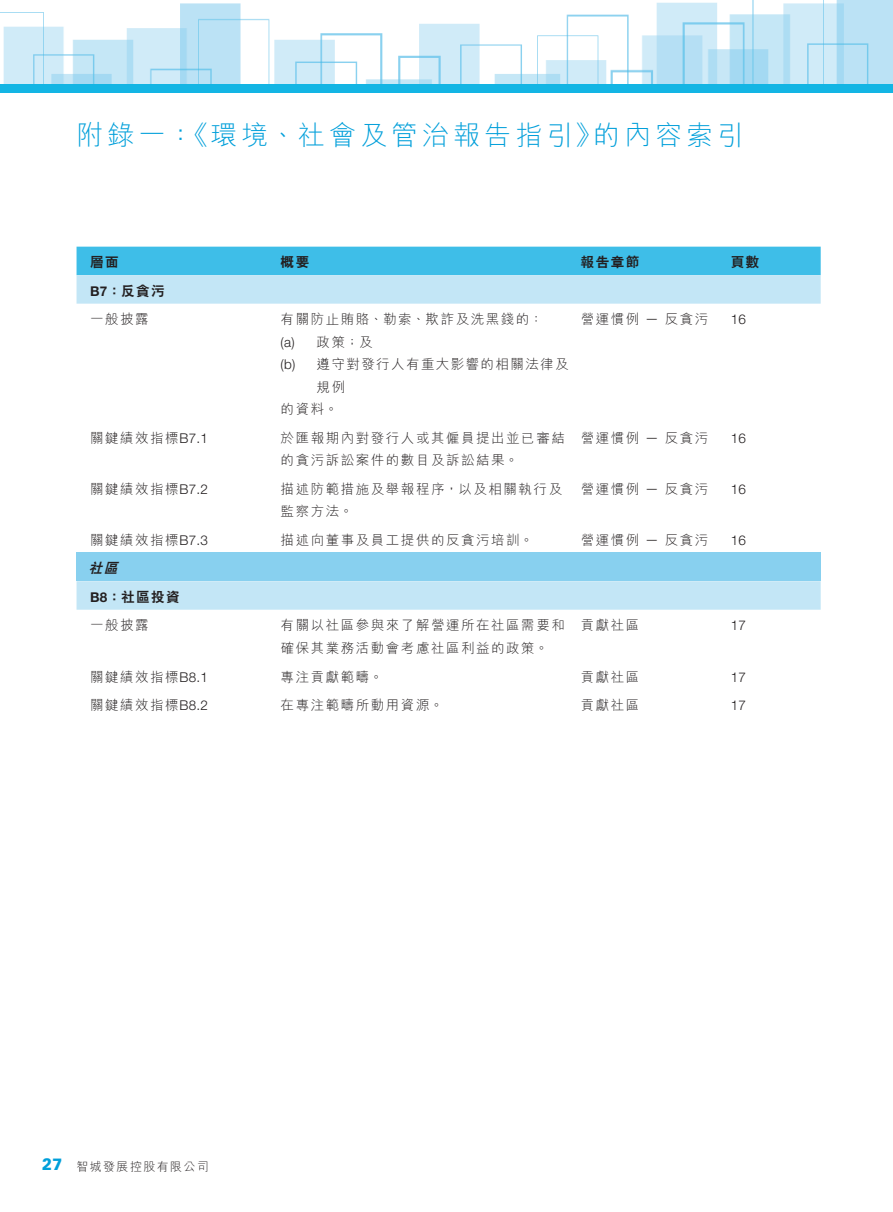
<style>
.page{position:relative;width:893px;height:1212px;background:#fff}
.page>*{position:absolute;margin:0;border:0;box-sizing:border-box;transform-origin:0 0}
.t1{font:300 27px "M Hei HK";letter-spacing:.15em;color:#009fda}
._15_Table_Stub{font:300 13.5px/22.5px "M Hei HK";letter-spacing:.115em;color:#231f20}
._11_P0{font:300 13.5px "M Hei HK";letter-spacing:.115em;color:#231f20}
._15_Table_Stub-2{font:800 13.5px "C Hei 2 HK";letter-spacing:.115em;color:#231f20}
._11_P0-2{font:300 13.5px "Helvetica Neue LT Std";letter-spacing:.015em;color:#231f20}
._11_P0-3{font:800 13.5px "C Hei 2 HK";letter-spacing:.115em;color:#231f20}
._15_Table_Stub-3{font:italic 800 13.5px "C Hei 2 HK";color:#231f20}
.t2{font:300 12px "M Hei HK";letter-spacing:.115em;color:#231f20}
.s1{font-family:"Helvetica Neue LT Std";font-weight:700}
.s2{font-family:"Helvetica Neue LT Std"}
.s3{font-family:"Univers LT Std";font-weight:900;font-size:16.5px;color:#009fda}
</style>
<div class="page">
<img style="left:0;top:0;width:893px;height:84px">
<div style="left:0;top:84px;width:893px;height:8px;background:#13b5e4"></div>
<div style="left:77px;top:247px;width:744px;height:28px;background:#3ebee8"></div>
<svg style="left:77px;top:275px;width:744px;height:335px"></svg>
<div style="left:77px;top:553px;width:744px;height:28px;background:#88d0ef"></div>
<h1 class="t1" style="left:77px;top:116px;width:669px">附錄一：《環境、社會及管治報告指引》的內容索引</h1>
<p class="_15_Table_Stub-2" style="left:90px;top:253px;width:30px">層面</p>
<p class="_11_P0-3" style="left:281px;top:253px;width:30px">概要</p>
<p class="_11_P0-3" style="left:581px;top:253px;width:60px">報告章節</p>
<p class="_11_P0-3" style="left:731px;top:253px;width:30px">頁數</p>
<p class="_15_Table_Stub-2" style="left:90px;top:282px;width:76px"><span class="s1">B7</span>：反貪污</p>
<p class="_15_Table_Stub" style="left:90px;top:308px;width:60px">一般披露</p>
<p class="_15_Table_Stub" style="left:281px;top:308px;width:264px">有關防止賄賂、勒索、欺詐及洗黑錢的：</p>
<p class="_15_Table_Stub" style="left:281px;top:330px;width:93px"><span class="s2">(a)</span> 政策；及</p>
<p class="_15_Table_Stub" style="left:317px;top:353px;width:253px;text-indent:-36px"><span class="s2">(b)</span> 遵守對發行人有重大影響的相關法律及規例</p>
<p class="_15_Table_Stub" style="left:281px;top:398px;width:59px">的資料。</p>
<p class="_11_P0" style="left:581px;top:310px;width:129px">營運慣例 <span class="s2">—</span> 反貪污</p>
<p class="_11_P0-2" style="left:731px;top:311px;width:17px">16</p>
<p class="_15_Table_Stub" style="left:90px;top:426px;width:119px">關鍵績效指標<span class="s2">B7.1</span></p>
<p class="_15_Table_Stub" style="left:281px;top:426px;width:286px">於匯報期內對發行人或其僱員提出並已審結的貪污訴訟案件的數目及訴訟結果。</p>
<p class="_11_P0" style="left:581px;top:428px;width:129px">營運慣例 <span class="s2">—</span> 反貪污</p>
<p class="_11_P0-2" style="left:731px;top:430px;width:17px">16</p>
<p class="_15_Table_Stub" style="left:90px;top:477px;width:119px">關鍵績效指標<span class="s2">B7.2</span></p>
<p class="_15_Table_Stub" style="left:281px;top:477px;width:283px">描述防範措施及舉報程序，以及相關執行及監察方法。</p>
<p class="_11_P0" style="left:581px;top:479px;width:129px">營運慣例 <span class="s2">—</span> 反貪污</p>
<p class="_11_P0-2" style="left:731px;top:481px;width:17px">16</p>
<p class="_15_Table_Stub" style="left:90px;top:528px;width:119px">關鍵績效指標<span class="s2">B7.3</span></p>
<p class="_15_Table_Stub" style="left:281px;top:528px;width:254px">描述向董事及員工提供的反貪污培訓。</p>
<p class="_11_P0" style="left:581px;top:530px;width:129px">營運慣例 <span class="s2">—</span> 反貪污</p>
<p class="_11_P0-2" style="left:731px;top:532px;width:17px">16</p>
<p class="_15_Table_Stub-3" style="left:89px;top:559px;width:35px">社區</p>
<p class="_15_Table_Stub-2" style="left:90px;top:588px;width:91px"><span class="s1">B8</span>：社區投資</p>
<p class="_15_Table_Stub" style="left:90px;top:614px;width:60px">一般披露</p>
<p class="_15_Table_Stub" style="left:281px;top:614px;width:286px">有關以社區參與來了解營運所在社區需要和確保其業務活動會考慮社區利益的政策。</p>
<p class="_11_P0" style="left:581px;top:616px;width:60px">貢獻社區</p>
<p class="_11_P0-2" style="left:731px;top:617px;width:17px">17</p>
<p class="_15_Table_Stub" style="left:90px;top:665px;width:119px">關鍵績效指標<span class="s2">B8.1</span></p>
<p class="_15_Table_Stub" style="left:281px;top:665px;width:104px">專注貢獻範疇。</p>
<p class="_11_P0" style="left:581px;top:667px;width:60px">貢獻社區</p>
<p class="_11_P0-2" style="left:731px;top:668px;width:17px">17</p>
<p class="_15_Table_Stub" style="left:90px;top:693px;width:119px">關鍵績效指標<span class="s2">B8.2</span></p>
<p class="_15_Table_Stub" style="left:281px;top:693px;width:164px">在專注範疇所動用資源。</p>
<p class="_11_P0" style="left:581px;top:695px;width:60px">貢獻社區</p>
<p class="_11_P0-2" style="left:731px;top:697px;width:17px">17</p>
<p class="t2" style="left:42px;top:1158px;width:168px"><span class="s3">27</span> 智城發展控股有限公司</p>
</div>
